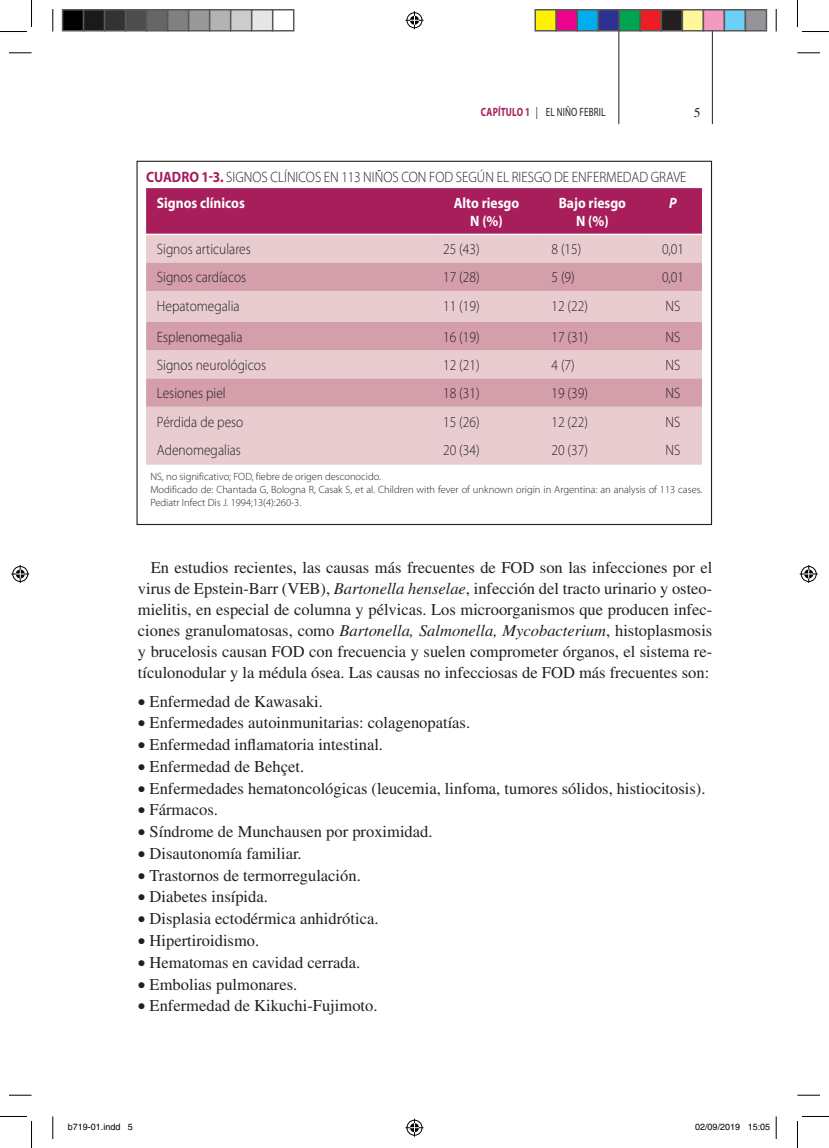
<style>
.page{position:relative;width:829px;height:1148px;background:#fff}
.page>*{position:absolute;margin:0;border:0;box-sizing:border-box;transform-origin:0 0}
.cuatit{font:16.5px/21px "Times";color:#231f20;text-align:justify}
.tex1{font:16.5px "Times";color:#231f20}
.Normal__Web{font:16.5px "Times";color:#231f20}
.cua{font:300 15px "Myriad Pro";color:#231f20;scale:.9 1}
.cuatit-2{font:300 15px "Myriad Pro";color:#231f20;scale:.9 1}
.cuatit1{font:700 15px "Myriad Pro";color:#fff;scale:.9 1}
.cuatit1-2{font:italic 700 15px "Myriad Pro";color:#fff;scale:.9 1}
.t1{font:13.5px "Times";color:#231f20}
.t2{font:12px "Myriad Pro";letter-spacing:.02em;color:#231f20;scale:.75 1}
.cuapie{font:300 10.5px/12.6px "Myriad Pro";color:#231f20}
.t3{font:9px "Helvetica";color:#000}
.s1{font-weight:700;color:#a71e5b}
.s2{font-style:italic}
</style>
<div class="page">
<hr style="left:711px;top:32px;width:1px;height:92px;background:#231f20">
<hr style="left:618px;top:32px;width:1px;height:92px;background:#231f20">
<div style="left:146px;top:188px;width:555px;height:46px;background:#a71e5b"></div>
<div style="left:146px;top:235px;width:555px;height:229px;background:#e8ccd0"></div>
<svg style="left:146px;top:263px;width:555px;height:144px;background:#dcb1b9"></svg>
<svg style="left:9px;top:53px;width:23px;height:1px"></svg>
<svg style="left:797px;top:53px;width:22px;height:1px"></svg>
<svg style="left:9px;top:1094px;width:23px;height:1px"></svg>
<svg style="left:797px;top:1094px;width:22px;height:1px"></svg>
<svg style="left:53px;top:9px;width:1px;height:22px"></svg>
<svg style="left:53px;top:1116px;width:1px;height:22px"></svg>
<svg style="left:775px;top:9px;width:1px;height:22px"></svg>
<svg style="left:0;top:0;width:32px;height:32px"></svg>
<svg style="left:0;top:1116px;width:32px;height:31px"></svg>
<svg style="left:797px;top:0;width:31px;height:32px"></svg>
<svg style="left:797px;top:1116px;width:31px;height:31px"></svg>
<svg style="left:405px;top:11px;width:18px;height:18px"></svg>
<svg style="left:405px;top:1118px;width:18px;height:18px"></svg>
<svg style="left:11px;top:565px;width:18px;height:18px"></svg>
<svg style="left:799px;top:565px;width:18px;height:18px"></svg>
<div style="left:63px;top:10px;width:21px;height:21px;background:#000"></div>
<div style="left:62px;top:9px;width:22px;height:22px;border:2px solid #595959"></div>
<div style="left:84px;top:10px;width:21px;height:21px;background:#1a1a1a"></div>
<div style="left:83px;top:9px;width:22px;height:22px;border:2px solid #595959"></div>
<div style="left:105px;top:10px;width:21px;height:21px;background:#333"></div>
<div style="left:104px;top:9px;width:22px;height:22px;border:2px solid #595959"></div>
<div style="left:126px;top:10px;width:21px;height:21px;background:#4d4d4d"></div>
<div style="left:125px;top:9px;width:22px;height:22px;border:2px solid #595959"></div>
<div style="left:147px;top:10px;width:21px;height:21px;background:#666"></div>
<div style="left:146px;top:9px;width:22px;height:22px;border:2px solid #595959"></div>
<div style="left:168px;top:10px;width:21px;height:21px;background:#808080"></div>
<div style="left:167px;top:9px;width:22px;height:22px;border:2px solid #595959"></div>
<div style="left:189px;top:10px;width:21px;height:21px;background:#999"></div>
<div style="left:188px;top:9px;width:22px;height:22px;border:2px solid #595959"></div>
<div style="left:210px;top:10px;width:21px;height:21px;background:#b3b3b3"></div>
<div style="left:209px;top:9px;width:22px;height:22px;border:2px solid #595959"></div>
<div style="left:231px;top:10px;width:21px;height:21px;background:#ccc"></div>
<div style="left:230px;top:9px;width:22px;height:22px;border:2px solid #595959"></div>
<div style="left:252px;top:10px;width:21px;height:21px;background:#e6e6e6"></div>
<div style="left:251px;top:9px;width:22px;height:22px;border:2px solid #595959"></div>
<div style="left:272px;top:9px;width:22px;height:22px;border:2px solid #595959"></div>
<div style="left:535px;top:10px;width:21px;height:21px;background:#fff101"></div>
<div style="left:534px;top:9px;width:23px;height:22px;border:2px solid #595959"></div>
<div style="left:556px;top:10px;width:21px;height:21px;background:#ed028c"></div>
<div style="left:555px;top:9px;width:23px;height:22px;border:2px solid #595959"></div>
<div style="left:577px;top:10px;width:21px;height:21px;background:#00aeef"></div>
<div style="left:576px;top:9px;width:23px;height:22px;border:2px solid #595959"></div>
<div style="left:598px;top:10px;width:21px;height:21px;background:#2e3092"></div>
<div style="left:597px;top:9px;width:23px;height:22px;border:2px solid #595959"></div>
<div style="left:619px;top:10px;width:21px;height:21px;background:#00a54f"></div>
<div style="left:618px;top:9px;width:23px;height:22px;border:2px solid #595959"></div>
<div style="left:640px;top:10px;width:21px;height:21px;background:#ee1d23"></div>
<div style="left:639px;top:9px;width:23px;height:22px;border:2px solid #595959"></div>
<div style="left:661px;top:10px;width:21px;height:21px;background:#231f20"></div>
<div style="left:660px;top:9px;width:23px;height:22px;border:2px solid #595959"></div>
<div style="left:682px;top:10px;width:21px;height:21px;background:#fff79a"></div>
<div style="left:681px;top:9px;width:23px;height:22px;border:2px solid #595959"></div>
<div style="left:703px;top:10px;width:21px;height:21px;background:#f499c2"></div>
<div style="left:702px;top:9px;width:23px;height:22px;border:2px solid #595959"></div>
<div style="left:724px;top:10px;width:21px;height:21px;background:#6bcff6"></div>
<div style="left:723px;top:9px;width:23px;height:22px;border:2px solid #595959"></div>
<div style="left:745px;top:10px;width:21px;height:21px;background:#939598"></div>
<div style="left:744px;top:9px;width:23px;height:22px;border:2px solid #595959"></div>
<svg style="left:775px;top:1116px;width:1px;height:22px"></svg>
<p class="t2" style="left:481px;top:104px;width:167px"><span class="s1">CAPÍTULO 1</span> | EL NIÑO FEBRIL</p>
<p class="t1" style="left:693px;top:104px;width:8px">5</p>
<p class="cuatit-2" style="left:146px;top:168px;width:601px"><span class="s1">CUADRO 1-3.</span> SIGNOS CLÍNICOS EN 113 NIÑOS CON FOD SEGÚN EL RIESGO DE ENFERMEDAD GRAVE</p>
<p class="cuatit1" style="left:157px;top:193px;width:99px">Signos clínicos</p>
<p class="cuatit1" style="left:453px;top:193px;width:74px">Alto riesgo</p>
<p class="cuatit1" style="left:470px;top:211px;width:37px">N (%)</p>
<p class="cuatit1" style="left:558px;top:193px;width:76px">Bajo riesgo</p>
<p class="cuatit1" style="left:576px;top:211px;width:37px">N (%)</p>
<p class="cuatit1-2" style="left:669px;top:193px;width:10px">P</p>
<p class="cua" style="left:157px;top:240px;width:106px">Signos articulares</p>
<p class="cua" style="left:443px;top:240px;width:42px">25 (43)</p>
<p class="cua" style="left:551px;top:240px;width:35px">8 (15)</p>
<p class="cua" style="left:662px;top:240px;width:26px">0,01</p>
<p class="cua" style="left:157px;top:268px;width:101px">Signos cardíacos</p>
<p class="cua" style="left:443px;top:268px;width:42px">17 (28)</p>
<p class="cua" style="left:551px;top:268px;width:27px">5 (9)</p>
<p class="cua" style="left:662px;top:268px;width:26px">0,01</p>
<p class="cua" style="left:157px;top:296px;width:93px">Hepatomegalia</p>
<p class="cua" style="left:443px;top:296px;width:42px">11 (19)</p>
<p class="cua" style="left:551px;top:296px;width:42px">12 (22)</p>
<p class="cua" style="left:665px;top:296px;width:18px">NS</p>
<p class="cua" style="left:157px;top:327px;width:96px">Esplenomegalia</p>
<p class="cua" style="left:443px;top:327px;width:42px">16 (19)</p>
<p class="cua" style="left:551px;top:327px;width:42px">17 (31)</p>
<p class="cua" style="left:665px;top:327px;width:18px">NS</p>
<p class="cua" style="left:157px;top:356px;width:123px">Signos neurológicos</p>
<p class="cua" style="left:443px;top:356px;width:42px">12 (21)</p>
<p class="cua" style="left:551px;top:356px;width:27px">4 (7)</p>
<p class="cua" style="left:665px;top:356px;width:18px">NS</p>
<p class="cua" style="left:157px;top:384px;width:78px">Lesiones piel</p>
<p class="cua" style="left:443px;top:384px;width:42px">18 (31)</p>
<p class="cua" style="left:551px;top:384px;width:42px">19 (39)</p>
<p class="cua" style="left:665px;top:384px;width:18px">NS</p>
<p class="cua" style="left:157px;top:412px;width:98px">Pérdida de peso</p>
<p class="cua" style="left:443px;top:412px;width:42px">15 (26)</p>
<p class="cua" style="left:551px;top:412px;width:42px">12 (22)</p>
<p class="cua" style="left:665px;top:412px;width:18px">NS</p>
<p class="cua" style="left:157px;top:441px;width:95px">Adenomegalias</p>
<p class="cua" style="left:443px;top:441px;width:42px">20 (34)</p>
<p class="cua" style="left:551px;top:441px;width:42px">20 (37)</p>
<p class="cua" style="left:665px;top:441px;width:18px">NS</p>
<p class="cuapie" style="left:150px;top:470px;width:232px">NS, no significativo; FOD, fiebre de origen desconocido.</p>
<p class="cuapie" style="left:150px;top:483px;width:553px">Modificado de: Chantada G, Bologna R, Casak S, et al. Children with fever of unknown origin in Argentina: an analysis of 113 cases.<br>Pediatr Infect Dis J. 1994;13(4):260-3.</p>
<p class="cuatit" style="left:138px;top:557px;width:576px;text-indent:13px">En estudios recientes, las causas más frecuentes de FOD son las infecciones por el virus de Epstein-Barr (VEB), <span class="s2">Bartonella henselae</span>, infección del tracto urinario y osteo&shy;mielitis, en especial de columna y pélvicas. Los microorganismos que producen infec&shy;ciones granulomatosas, como <span class="s2">Bartonella, Salmonella, Mycobacterium</span>, histoplasmosis y brucelosis causan FOD con frecuencia y suelen comprometer órganos, el sistema re&shy;tículonodular y la médula ósea. Las causas no infecciosas de FOD más frecuentes son:</p>
<p class="Normal__Web" style="left:138px;top:691px;width:186px">• Enfermedad de Kawasaki.</p>
<p class="tex1" style="left:138px;top:713px;width:334px">• Enfermedades autoinmunitarias: colagenopatías.</p>
<p class="tex1" style="left:138px;top:735px;width:246px">• Enfermedad inflamatoria intestinal.</p>
<p class="tex1" style="left:138px;top:757px;width:168px">• Enfermedad de Behçet.</p>
<p class="tex1" style="left:138px;top:778px;width:569px">• Enfermedades hematoncológicas (leucemia, linfoma, tumores sólidos, histiocitosis).</p>
<p class="tex1" style="left:138px;top:800px;width:81px">• Fármacos.</p>
<p class="tex1" style="left:138px;top:822px;width:296px">• Síndrome de Munchausen por proximidad.</p>
<p class="tex1" style="left:138px;top:844px;width:165px">• Disautonomía familiar.</p>
<p class="tex1" style="left:138px;top:865px;width:224px">• Trastornos de termorregulación.</p>
<p class="tex1" style="left:138px;top:887px;width:131px">• Diabetes insípida.</p>
<p class="tex1" style="left:138px;top:909px;width:242px">• Displasia ectodérmica anhidrótica.</p>
<p class="tex1" style="left:138px;top:931px;width:123px">• Hipertiroidismo.</p>
<p class="tex1" style="left:138px;top:952px;width:224px">• Hematomas en cavidad cerrada.</p>
<p class="tex1" style="left:138px;top:974px;width:161px">• Embolias pulmonares.</p>
<p class="tex1" style="left:138px;top:996px;width:241px">• Enfermedad de Kikuchi-Fujimoto.</p>
<p class="t3" style="left:68px;top:1121px;width:67px">b719-01.indd 5</p>
<p class="t3" style="left:695px;top:1121px;width:77px">02/09/2019 15:05</p>
</div>
